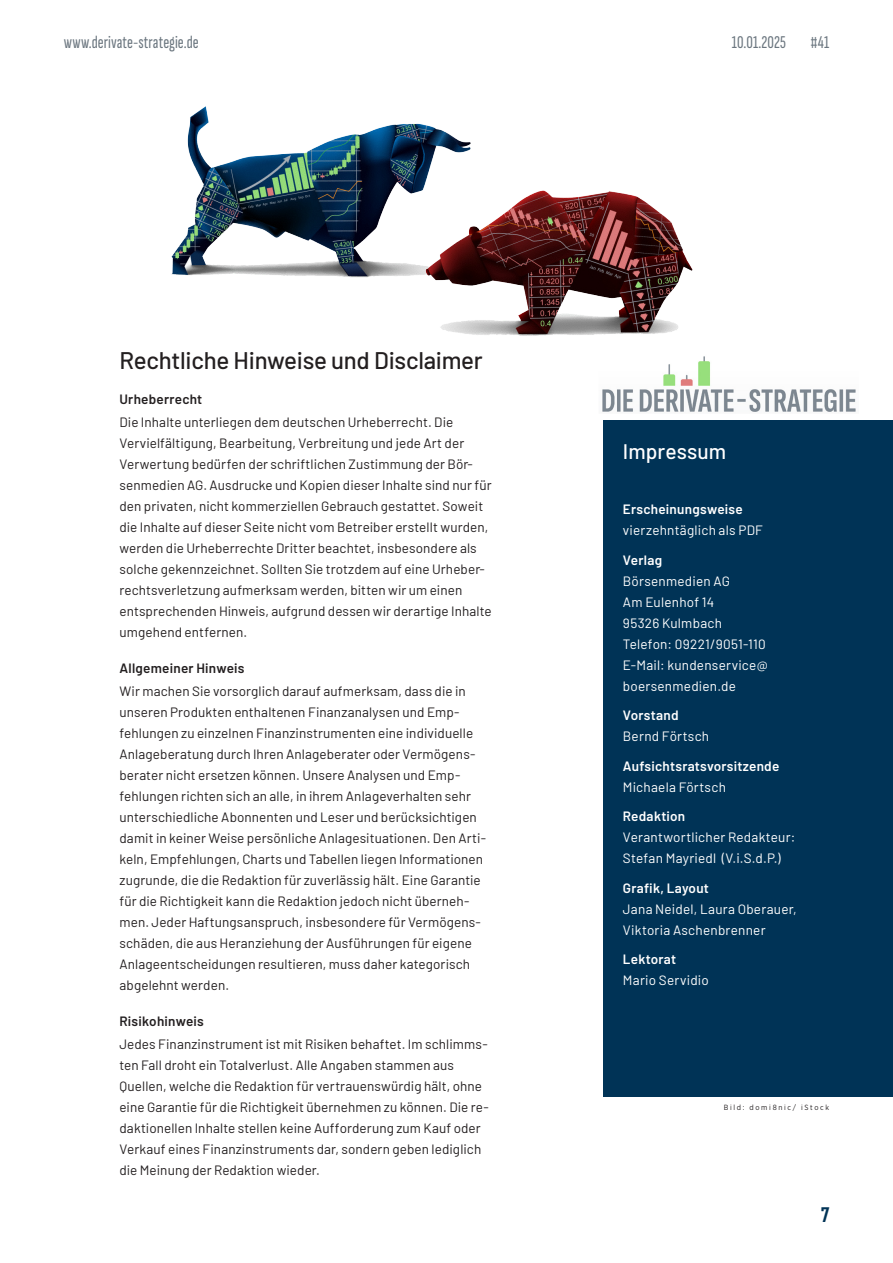
<style>
.page{position:relative;width:893px;height:1263px;background:#fff}
.page>*{position:absolute;margin:0;border:0;box-sizing:border-box;transform-origin:0 0}
.t1{font:500 24px "Barlow";letter-spacing:-.01em;color:#231f20}
.t2{font:700 extra-condensed 22.5px "Sofia Sans";color:#003356}
.t3{font:500 21px "Barlow";letter-spacing:.005em;color:#fff}
.t4{font:extra-condensed 18px "Sofia Sans";letter-spacing:.005em;color:#6b767f}
.DS_Hinweis{font:13.5px/21px "Barlow";letter-spacing:.005em;color:#231f20}
.DS_Impressum{font:13.5px/21px "Barlow";letter-spacing:.015em;color:#fff}
.DS_Hinweis_Head{font:600 13.5px "Barlow";letter-spacing:.015em;color:#231f20}
.DS_Impressum-2{font:600 13.5px/21px "Barlow";letter-spacing:.015em;color:#fff}
.t5{font:7.5px "Gotham Narrow";letter-spacing:.22em;color:#231f20}
.s1{font-weight:600}
.s2{font-weight:400}
</style>
<div class="page">
<div style="left:604px;top:421px;width:289px;height:676px;background:#003356"></div>
<img style="left:171px;top:106px;width:300px;height:172px">
<img style="left:388px;top:143px;width:305px;height:193px">
<img style="left:602px;top:356px;width:254px;height:56px">
<h3 class="t4" style="left:64px;top:33px;width:136px">www.derivate-strategie.de</h3>
<h3 class="t4" style="left:732px;top:33px;width:56px">10.01.2025</h3>
<h3 class="t4" style="left:811px;top:33px;width:20px">#41</h3>
<p class="t1" style="left:119px;top:343px;width:365px">Rechtliche Hinweise und Disclaimer</p>
<p class="DS_Hinweis_Head" style="left:119px;top:389px;width:84px">Urheberrecht</p>
<p class="DS_Hinweis" style="left:119px;top:411px;width:374px">Die Inhalte unterliegen dem deutschen Urheberrecht. Die Vervielfältigung, Bearbeitung, Verbreitung und jede Art der Verwertung bedürfen der schriftlichen Zustimmung der Bör&shy;senmedien AG. Ausdrucke und Kopien dieser Inhalte sind nur für den privaten, nicht kommerziellen Gebrauch gestattet. Soweit die Inhalte auf dieser Seite nicht vom Betreiber erstellt wurden, werden die Urheberrechte Dritter beachtet, insbesondere als solche gekennzeichnet. Sollten Sie trotzdem auf eine Urheber&shy;rechtsverletzung aufmerksam werden, bitten wir um einen entsprechenden Hinweis, aufgrund dessen wir derartige Inhalte umgehend entfernen.</p>
<p class="DS_Hinweis_Head" style="left:119px;top:658px;width:127px">Allgemeiner Hinweis</p>
<p class="DS_Hinweis" style="left:119px;top:680px;width:368px">Wir machen Sie vorsorglich darauf aufmerksam, dass die in unseren Produkten enthaltenen Finanzanalysen und Emp&shy;fehlungen zu einzelnen Finanzinstrumenten eine individuelle Anlageberatung durch Ihren Anlageberater oder Vermögens&shy;berater nicht ersetzen können. Unsere Analysen und Emp&shy;fehlungen richten sich an alle, in ihrem Anlageverhalten sehr unterschiedliche Abonnenten und Leser und berücksichtigen damit in keiner Weise persönliche Anlagesituationen. Den Arti&shy;keln, Empfehlungen, Charts und Tabellen liegen Informationen zugrunde, die die Redaktion für zuverlässig hält. Eine Garantie für die Richtigkeit kann die Redaktion jedoch nicht überneh&shy;men. Jeder Haftungsanspruch, insbesondere für Vermögens&shy;schäden, die aus Heranziehung der Ausführungen für eigene Anlageentscheidungen resultieren, muss daher kategorisch abgelehnt werden.</p>
<p class="DS_Hinweis_Head" style="left:119px;top:1011px;width:86px">Risikohinweis</p>
<p class="DS_Hinweis" style="left:119px;top:1033px;width:371px">Jedes Finanzinstrument ist mit Risiken behaftet. Im schlimms&shy;ten Fall droht ein Totalverlust. Alle Angaben stammen aus Quellen, welche die Redaktion für vertrauenswürdig hält, ohne eine Garantie für die Richtigkeit übernehmen zu können. Die re&shy;daktionellen Inhalte stellen keine Aufforderung zum Kauf oder Verkauf eines Finanzinstruments dar, sondern geben lediglich die Meinung der Redaktion wieder.</p>
<p class="t3" style="left:623px;top:436px;width:105px">Impressum</p>
<p class="DS_Impressum" style="left:623px;top:498px;width:141px"><span class="s1">Erscheinungsweise </span>vierzehntäglich als PDF</p>
<p class="DS_Impressum" style="left:623px;top:548px;width:146px"><span class="s1">Verlag<br></span>Börsenmedien AG<br>Am Eulenhof 14<br>95326 Kulmbach<br>Telefon: 09221/9051-110<br>E-Mail: kundenservice@ boersenmedien.de</p>
<p class="DS_Impressum" style="left:623px;top:704px;width:88px"><span class="s1">Vorstand<br></span>Bernd Förtsch</p>
<p class="DS_Impressum-2" style="left:623px;top:754px;width:158px">Aufsichtsratsvorsitzende<br><span class="s2">Michaela Förtsch</span></p>
<p class="DS_Impressum" style="left:623px;top:805px;width:174px"><span class="s1">Redaktion<br></span>Verantwortlicher Redakteur:<br>Stefan Mayriedl (V.i.S.d.P.)</p>
<p class="DS_Impressum" style="left:623px;top:876px;width:175px"><span class="s1">Grafik, Layout<br></span>Jana Neidel, Laura Oberauer,<br>Viktoria Aschenbrenner</p>
<p class="DS_Impressum" style="left:623px;top:948px;width:87px"><span class="s1">Lektorat<br></span>Mario Servidio</p>
<p class="t5" style="left:724px;top:1102px;width:107px">Bild: domi8nic/ iStock</p>
<h2 class="t2" style="left:821px;top:1202px;width:10px">7</h2>
</div>
